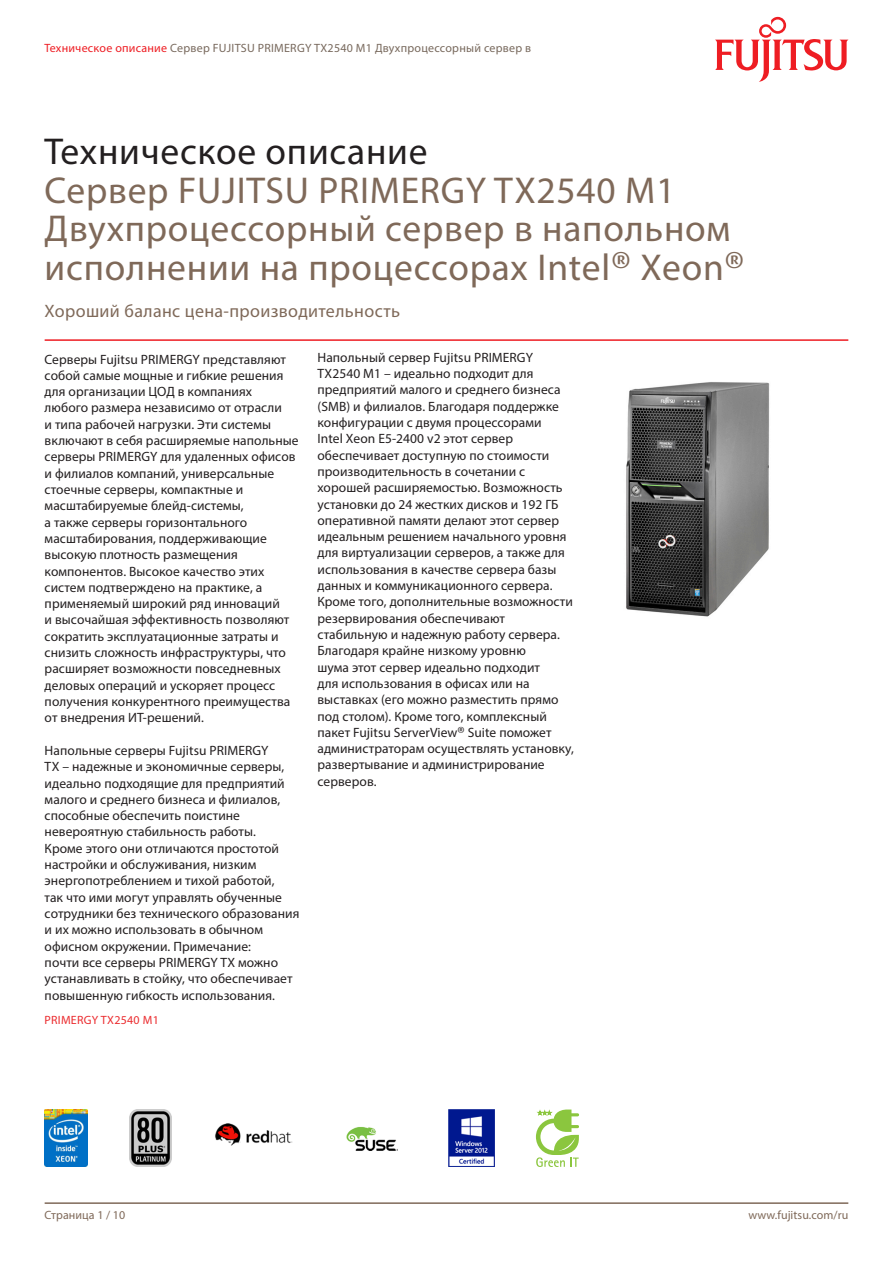
<style>
.page{position:relative;width:893px;height:1263px;background:#fff}
.page>*{position:absolute;margin:0;border:0;box-sizing:border-box;transform-origin:0 0}
.Product_Title_Name{font:37.5px/38.7px "Myriad Pro";letter-spacing:.02em;color:#7f6959}
.Document_Title{font:37.5px "Myriad Pro";letter-spacing:.02em;color:#231f20}
.Product_Subtitle{font:18px "Myriad Pro";letter-spacing:.02em;color:#7f6959}
.BoMBody1stpage{font:13.5px/16.4px "Myriad Pro";letter-spacing:.005em;color:#231f20}
.RunningHeader{font:12px "Myriad Pro";letter-spacing:.02em;color:#78695d}
.RunningFooter_R{font:12px "Myriad Pro";letter-spacing:.005em;color:#7f6959}
.BoMHeading1stpage{font:12px "Myriad Pro";letter-spacing:.02em;color:#eb2c2f}
.RunningFooter_L{font:12px "Myriad Pro";letter-spacing:.005em;color:#7f6959}
.s1{color:#ee1d23}
.s2{font-family:"Fujitsu Sans";font-weight:300}
</style>
<div class="page">
<hr style="left:45px;top:1202px;width:803px;height:2px;background:#7f6959">
<hr style="left:45px;top:339px;width:803px;height:2px;background:#ee1d23">
<svg style="left:715px;top:17px;width:133px;height:65px"></svg>
<img style="left:626px;top:382px;width:144px;height:235px">
<img style="left:45px;top:1109px;width:43px;height:58px">
<img style="left:129px;top:1109px;width:42px;height:58px">
<img style="left:215px;top:1123px;width:78px;height:23px">
<img style="left:346px;top:1127px;width:52px;height:24px">
<img style="left:448px;top:1109px;width:46px;height:58px">
<svg style="left:536px;top:1109px;width:43px;height:58px"></svg>
<p class="RunningHeader" style="left:45px;top:40px;width:488px"><span class="s1">Техническое описание</span> Сервер FUJITSU PRIMERGY TX2540 M1 Двухпроцессорный сервер в</p>
<p class="Document_Title" style="left:45px;top:128px;width:384px">Техническое описание</p>
<p class="Product_Title_Name" style="left:45px;top:170px;width:701px">Сервер FUJITSU PRIMERGY TX2540 M1<br>Двухпроцессорный сервер в напольном исполнении на процессорах Intel<span class="s2">®</span> Xeon<span class="s2">®</span></p>
<p class="Product_Subtitle" style="left:45px;top:299px;width:357px">Хороший баланс цена-производительность</p>
<p class="BoMBody1stpage" style="left:45px;top:351px;width:255px">Серверы Fujitsu PRIMERGY представляют собой самые мощные и гибкие решения для организации ЦОД в компаниях любого размера независимо от отрасли<br>и типа рабочей нагрузки. Эти системы включают в себя расширяемые напольные серверы PRIMERGY для удаленных офисов и филиалов компаний, универсальные стоечные серверы, компактные и масштабируемые блейд-системы,<br>а также серверы горизонтального масштабирования, поддерживающие высокую плотность размещения компонентов. Высокое качество этих систем подтверждено на практике, а применяемый широкий ряд инноваций<br>и высочайшая эффективность позволяют сократить эксплуатационные затраты и снизить сложность инфраструктуры, что расширяет возможности повседневных деловых операций и ускоряет процесс получения конкурентного преимущества от внедрения ИТ-решений.</p>
<p class="BoMBody1stpage" style="left:45px;top:742px;width:256px">Напольные серверы Fujitsu PRIMERGY<br>TX – надежные и экономичные серверы, идеально подходящие для предприятий малого и среднего бизнеса и филиалов, способные обеспечить поистине невероятную стабильность работы.<br>Кроме этого они отличаются простотой настройки и обслуживания, низким энергопотреблением и тихой работой,<br>так что ими могут управлять обученные сотрудники без технического образования и их можно использовать в обычном офисном окружении. Примечание:<br>почти все серверы PRIMERGY TX можно устанавливать в стойку, что обеспечивает повышенную гибкость использования.</p>
<p class="BoMHeading1stpage" style="left:45px;top:1013px;width:116px">PRIMERGY TX2540 M1</p>
<p class="BoMBody1stpage" style="left:317px;top:349px;width:258px">Напольный сервер Fujitsu PRIMERGY TX2540 M1 – идеально подходит для предприятий малого и среднего бизнеса (SMB) и филиалов. Благодаря поддержке конфигурации с двумя процессорами<br>Intel Xeon E5-2400 v2 этот сервер обеспечивает доступную по стоимости производительность в сочетании с хорошей расширяемостью. Возможность установки до 24 жестких дисков и 192 ГБ оперативной памяти делают этот сервер идеальным решением начального уровня для виртуализации серверов, а также для использования в качестве сервера базы данных и коммуникационного сервера.<br>Кроме того, дополнительные возможности резервирования обеспечивают стабильную и надежную работу сервера.<br>Благодаря крайне низкому уровню<br>шума этот сервер идеально подходит<br>для использования в офисах или на выставках (его можно разместить прямо под столом). Кроме того, комплексный пакет Fujitsu ServerView<span class="s2">®</span> Suite поможет администраторам осуществлять установку, развертывание и администрирование серверов.</p>
<p class="RunningFooter_L" style="left:45px;top:1207px;width:82px">Страница 1 / 10</p>
<p class="RunningFooter_R" style="left:748px;top:1207px;width:101px">www.fujitsu.com/ru</p>
</div>
